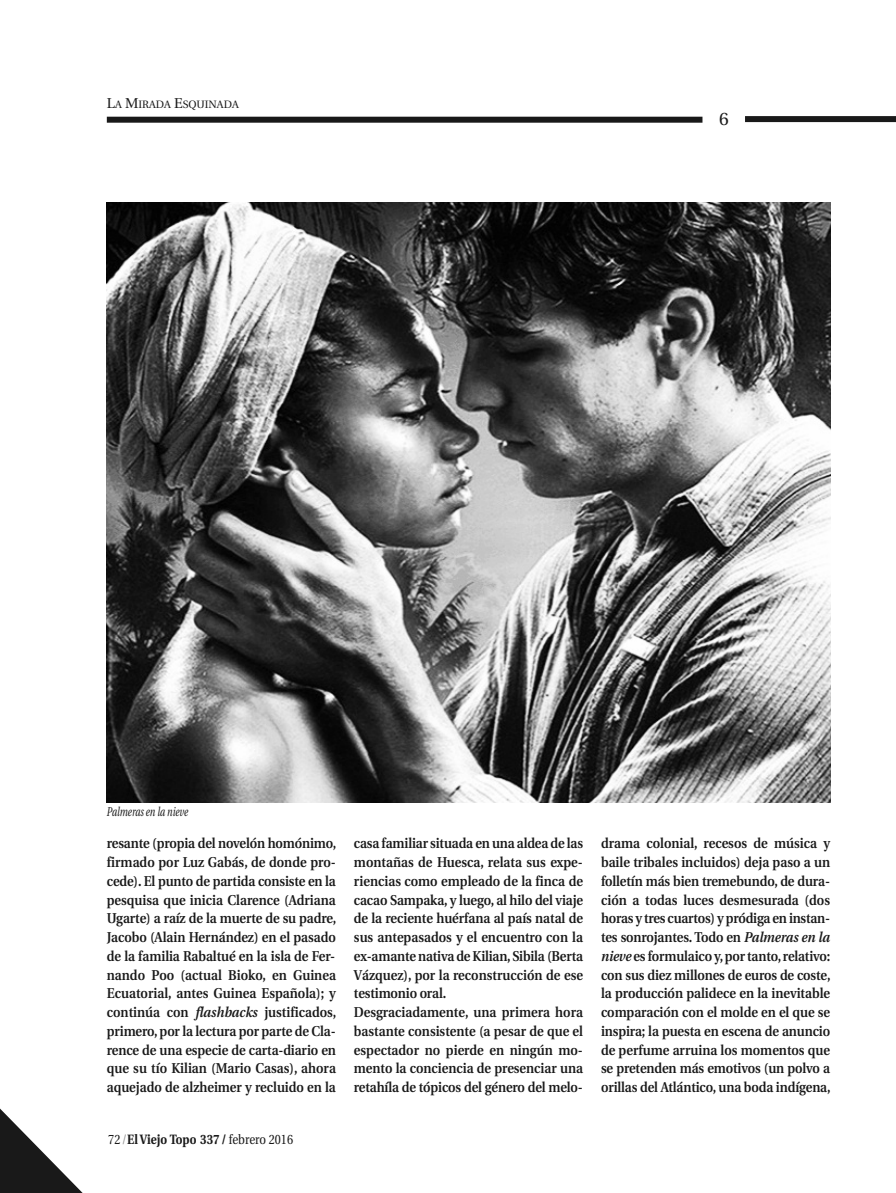
<style>
.page{position:relative;width:896px;height:1193px;background:#fff}
.page>*{position:absolute;margin:0;border:0;box-sizing:border-box;transform-origin:0 0}
.t1{font:18px "Utopia";color:#191919}
.t2{font:600 14.25px/18.8px "Utopia";letter-spacing:-.005em;color:#191919;text-align:justify;scale:.9 1}
.t3{font:700 13.5px "Utopia";color:#191919;scale:.85 1}
.t4{font:italic 12.75px "Utopia";color:#191919;scale:.7 1}
.t5{font:10.65px "Utopia";color:#191919}
.s1{font-size:14.25px}
.s2{font-style:italic}
.s3{font-weight:400}
.s4{font-weight:400;color:#8d8d8d}
</style>
<div class="page">
<div style="left:107px;top:117px;width:595px;height:6px;background:#191919"></div>
<div style="left:745px;top:116px;width:150px;height:6px;background:#191919"></div>
<img style="left:107px;top:203px;width:723px;height:599px">
<svg style="left:0;top:1108px;width:83px;height:85px"></svg>
<p class="t5" style="left:107px;top:100px;width:133px"><span class="s1">L</span>A <span class="s1">M</span>IRADA <span class="s1">E</span>SQUINADA</p>
<p class="t4" style="left:107px;top:807px;width:118px">Palmeras en la nieve</p>
<p class="t1" style="left:719px;top:111px;width:11px">6</p>
<p class="t2" style="left:107px;top:835px;width:256px">resante (propia del novelón ho mónimo, firmado por Luz Gabás, de donde pro&shy;cede). El punto de partida consiste en la pesquisa que inicia Clarence (Adriana Ugarte) a raíz de la muer te de su padre, Jacobo (Alain Hernández) en el pasado de la familia Rabaltué en la isla de Fer&shy;nando Poo (actual Bioko, en Guinea Ecuatorial, antes Guinea Española); y continúa con <span class="s2">flashbacks</span> justificados, primero, por la lectura por parte de Cla&shy;rence de una especie de carta-diario en que su tío Kilian (Mario Casas), ahora aquejado de alzheimer y recluido en la</p>
<p class="t2" style="left:354px;top:835px;width:256px;text-align:left">casa familiar situada en una aldea de las montañas de Huesca, relata sus expe&shy;riencias como empleado de la finca de cacao Sampaka, y luego, al hilo del viaje de la reciente huérfana al país natal de sus antepasados y el encuentro con la ex-amante nativa de Kilian, Sibila (Berta Vázquez), por la reconstrucción de ese testimonio oral.<br>Desgraciadamente, una primera hora bastante consistente (a pesar de que el espectador no pierde en ningún mo&shy;mento la conciencia de presenciar una retahíla de tópicos del género del melo-</p>
<p class="t2" style="left:601px;top:835px;width:256px">drama colonial, recesos de música y baile tribales incluidos) deja paso a un folletín más bien tremebundo, de dura&shy;ción a todas luces desmesurada (dos horas y tres cuartos) y pródiga en instan&shy;tes sonrojantes. Todo en <span class="s2">Palmeras en la nieve</span> es formulaico y, por tanto, relativo: con sus diez millones de euros de coste, la producción palidece en la inevitable comparación con el molde en el que se inspira; la puesta en escena de anuncio de perfume arruina los momentos que se pretenden más emotivos (un polvo a orillas del Atlántico, una boda indígena,</p>
<p class="t3" style="left:108px;top:1133px;width:219px"><span class="s3">72</span><span class="s4">/</span>El Viejo Topo 337 / <span class="s3">febrero 2016</span></p>
</div>
